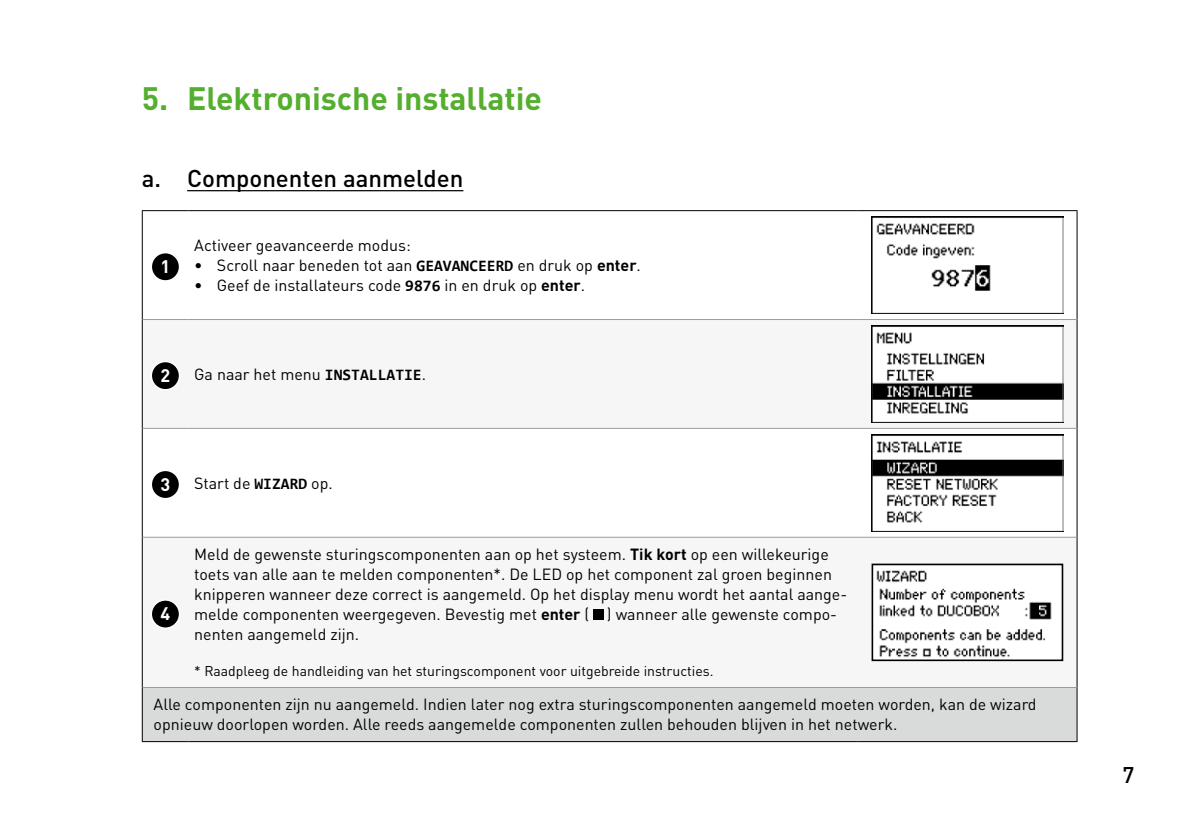
<style>
.page{position:relative;width:1191px;height:840px;background:#fff}
.page>*{position:absolute;margin:0;border:0;box-sizing:border-box;transform-origin:0 0}
.t1{font:700 32px "DINOT";color:#54af2e}
.t2{font:500 24px "DINOT";color:#000}
.t3{font:500 22.4px "DINOT";color:#000}
.t4{font:700 18px "DINOT";color:#fff}
.t5{font:16px/20px "DINOT";color:#000}
.t6{font:14px "DINOT";color:#000}
.s1{font-family:"Consolas";font-weight:700}
.s2{font-weight:700}
</style>
<div class="page">
<hr style="left:187px;top:190px;width:276px;height:1px;background:#000">
<svg style="left:143px;top:211px;width:933px;height:103px"></svg>
<svg style="left:143px;top:320px;width:933px;height:342px;fill:#f6f6f6"></svg>
<div style="left:142px;top:687px;width:935px;height:54px;background:#d9dada"></div>
<hr style="left:142px;top:210px;width:47px;height:1px;background:#000">
<hr style="left:142px;top:211px;width:1px;height:108px;background:#000">
<hr style="left:189px;top:210px;width:668px;height:1px;background:#000">
<hr style="left:857px;top:210px;width:220px;height:1px;background:#000">
<hr style="left:1076px;top:211px;width:1px;height:108px;background:#000">
<hr style="left:142px;top:319px;width:1px;height:109px;background:#000">
<hr style="left:1076px;top:319px;width:1px;height:109px;background:#000">
<hr style="left:142px;top:428px;width:1px;height:109px;background:#000">
<hr style="left:1076px;top:428px;width:1px;height:109px;background:#000">
<hr style="left:142px;top:537px;width:1px;height:150px;background:#000">
<hr style="left:1076px;top:537px;width:1px;height:150px;background:#000">
<hr style="left:142px;top:687px;width:1px;height:53px;background:#000">
<hr style="left:1076px;top:687px;width:1px;height:53px;background:#000">
<hr style="left:142px;top:740px;width:47px;height:1px;background:#000">
<hr style="left:189px;top:740px;width:668px;height:1px;background:#000">
<hr style="left:857px;top:740px;width:220px;height:1px;background:#000">
<hr style="left:143px;top:319px;width:46px;height:1px;background:#9c9c9d">
<hr style="left:189px;top:319px;width:668px;height:1px;background:#9c9c9d">
<hr style="left:857px;top:319px;width:219px;height:1px;background:#9c9c9d">
<hr style="left:143px;top:428px;width:46px;height:1px;background:#9c9c9d">
<hr style="left:189px;top:428px;width:668px;height:1px;background:#9c9c9d">
<hr style="left:857px;top:428px;width:219px;height:1px;background:#9c9c9d">
<hr style="left:143px;top:536px;width:46px;height:1px;background:#9c9c9d">
<hr style="left:189px;top:536px;width:668px;height:1px;background:#9c9c9d">
<hr style="left:857px;top:536px;width:219px;height:1px;background:#9c9c9d">
<hr style="left:143px;top:686px;width:46px;height:1px;background:#9c9c9d">
<hr style="left:189px;top:686px;width:668px;height:1px;background:#9c9c9d">
<hr style="left:857px;top:686px;width:219px;height:1px;background:#9c9c9d">
<div style="left:151px;top:252px;width:28px;height:29px;background:#000;border-radius:50%"></div>
<div style="left:150px;top:252px;width:30px;height:29px;border:2px solid #fff;border-radius:50%"></div>
<img style="left:871px;top:216px;width:192px;height:97px">
<div style="left:151px;top:361px;width:28px;height:28px;background:#000;border-radius:50%"></div>
<div style="left:150px;top:360px;width:30px;height:30px;border:2px solid #fff;border-radius:50%"></div>
<img style="left:871px;top:325px;width:192px;height:97px">
<div style="left:151px;top:470px;width:28px;height:28px;background:#000;border-radius:50%"></div>
<div style="left:150px;top:469px;width:30px;height:30px;border:2px solid #fff;border-radius:50%"></div>
<img style="left:871px;top:434px;width:192px;height:97px">
<div style="left:151px;top:599px;width:28px;height:29px;background:#000;border-radius:50%"></div>
<div style="left:150px;top:599px;width:30px;height:29px;border:2px solid #fff;border-radius:50%"></div>
<div style="left:593px;top:608px;width:10px;height:11px;background:#000"></div>
<svg style="left:870px;top:562px;width:194px;height:99px"></svg>
<h1 class="t1" style="left:142px;top:76px;width:402px">5. Elektronische installatie</h1>
<h2 class="t2" style="left:142px;top:162px;width:323px">a. Componenten aanmelden</h2>
<p class="t4" style="left:160px;top:254px;width:11px">1</p>
<p class="t5" style="left:194px;top:234px;width:218px">Activeer geavanceerde modus:</p>
<p class="t5" style="left:194px;top:254px;width:448px">• Scroll naar beneden tot aan <span class="s1">GEAVANCEERD</span> en druk op <span class="s2">enter</span>.</p>
<p class="t5" style="left:194px;top:274px;width:392px">• Geef de installateurs code <span class="s1">9876</span> in en druk op <span class="s2">enter</span>.</p>
<p class="t4" style="left:160px;top:363px;width:11px">2</p>
<p class="t5" style="left:194px;top:363px;width:233px">Ga naar het menu <span class="s1">INSTALLATIE</span>.</p>
<p class="t4" style="left:160px;top:472px;width:11px">3</p>
<p class="t5" style="left:194px;top:472px;width:140px">Start de <span class="s1">WIZARD</span> op.</p>
<p class="t5" style="left:194px;top:543px;width:654px">Meld de gewenste sturingscomponenten aan op het systeem. <span class="s2">Tik kort</span> op een willekeurige toets van alle aan te melden componenten*. De LED op het component zal groen beginnen knipperen wanneer deze correct is aangemeld. Op het display menu wordt het aantal aange‑ melde componenten weergegeven. Bevestig met <span class="s2">enter</span> ( ) wanneer alle gewenste compo‑ nenten aangemeld zijn.</p>
<p class="t6" style="left:194px;top:661px;width:521px">* Raadpleeg de handleiding van het sturingscomponent voor uitgebreide instructies.</p>
<p class="t5" style="left:154px;top:693px;width:884px">Alle componenten zijn nu aangemeld. Indien later nog extra sturingscomponenten aangemeld moeten worden, kan de wizard opnieuw doorlopen worden. Alle reeds aangemelde componenten zullen behouden blijven in het netwerk.</p>
<p class="t4" style="left:160px;top:601px;width:11px">4</p>
<h3 class="t3" style="left:1122px;top:759px;width:13px">7</h3>
</div>
